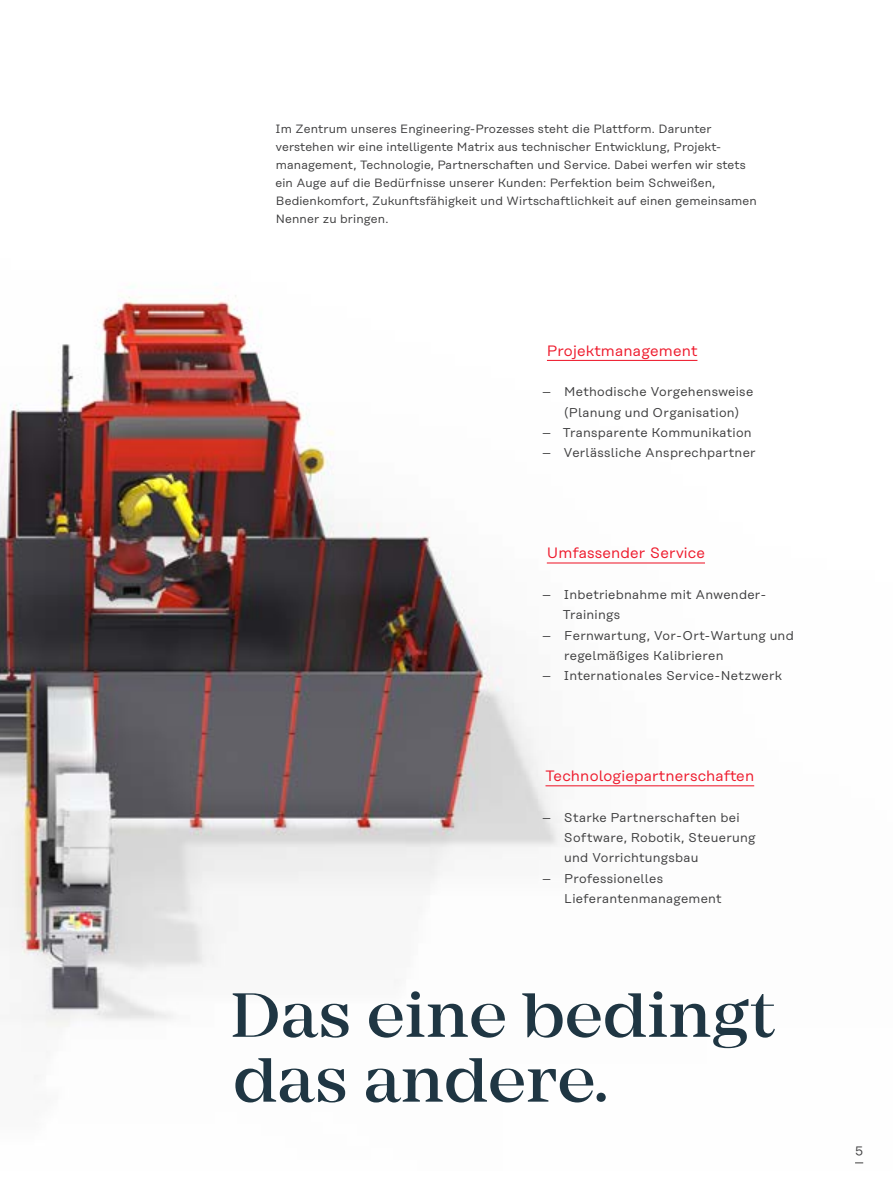
<style>
.page{position:relative;width:893px;height:1191px;background:#fff}
.page>*{position:absolute;margin:0;border:0;box-sizing:border-box;transform-origin:0 0}
.t1{font:500 64.8px/64.8px "Mirador";color:#1f3643}
.t2{font:15px "Rational Text";letter-spacing:.01em;color:#ee1b2d}
.t3{font:12.75px/20.2px "Rational Text";letter-spacing:.02em;color:#3e3e3f}
.t4{font:12px/18px "Rational Text";letter-spacing:.01em;color:#3e3e3f}
</style>
<div class="page">
<img style="left:0;top:286px;width:864px;height:878px">
<hr style="left:545px;top:785px;width:209px;height:1px;background:#ee1b2d">
<hr style="left:547px;top:360px;width:150px;height:1px;background:#ee1b2d">
<hr style="left:547px;top:562px;width:158px;height:1px;background:#ee1b2d">
<p class="t4" style="left:275px;top:120px;width:483px">Im Zentrum unseres Engineering-Prozesses steht die Plattform. Darunter verstehen wir eine intelligente Matrix aus technischer Entwicklung, Projekt&shy;management, Technologie, Partnerschaften und Service. Dabei werfen wir stets ein Auge auf die Bedürfnisse unserer Kunden: Perfektion beim Schweißen, Bedienkomfort, Zukunftsfähigkeit und Wirtschaftlichkeit auf einen gemeinsamen Nenner zu bringen.</p>
<p class="t2" style="left:547px;top:342px;width:152px">Projektmanagement</p>
<p class="t3" style="left:564px;top:382px;width:190px;text-indent:-22px">– Methodische Vorgehensweise (Planung und Organisation)</p>
<p class="t3" style="left:542px;top:422px;width:211px">– Transparente Kommunikation</p>
<p class="t3" style="left:542px;top:442px;width:215px">– Verlässliche Ansprechpartner</p>
<p class="t2" style="left:547px;top:544px;width:160px">Umfassender Service</p>
<p class="t3" style="left:563px;top:584px;width:205px;text-indent:-21px">– Inbetriebnahme mit Anwender-<br>Trainings</p>
<p class="t3" style="left:564px;top:625px;width:231px;text-indent:-22px">– Fernwartung, Vor-Ort-Wartung und regelmäßiges Kalibrieren</p>
<p class="t3" style="left:542px;top:665px;width:241px">– Internationales Service-Netzwerk</p>
<p class="t2" style="left:545px;top:767px;width:210px">Technologiepartnerschaften</p>
<p class="t3" style="left:564px;top:807px;width:193px;text-indent:-22px">– Starke Partnerschaften bei<br>Software, Robotik, Steuerung und Vorrichtungsbau</p>
<p class="t3" style="left:564px;top:868px;width:159px;text-indent:-22px">– Professionelles<br>Lieferantenmanagement</p>
<h1 class="t1" style="left:231px;top:983px;width:546px">Das eine bedingt das andere.</h1>
<p class="t3" style="left:855px;top:1139px;width:10px">5</p>
</div>
